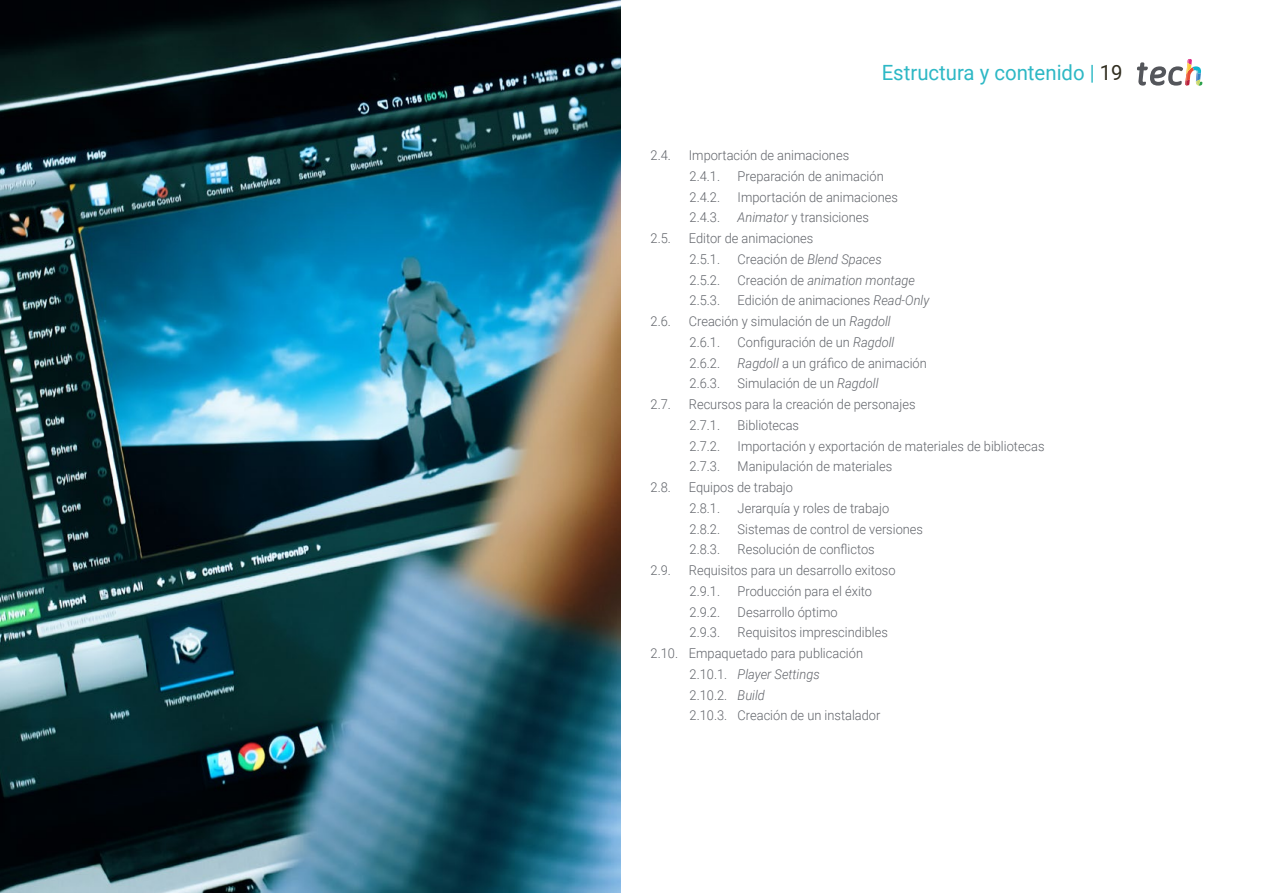
<style>
.page{position:relative;width:1263px;height:893px;background:#fff}
.page>*{position:absolute;margin:0;border:0;box-sizing:border-box;transform-origin:0 0}
.t1{font:21px "Roboto";color:#2db8c5}
.t2{font:300 13.5px/20.7px "Roboto";color:#61646a;scale:.95 1}
.t3{font:italic 300 13.5px "Roboto";color:#61646a;scale:.95 1}
.s1{color:#312e20}
.s2{font-style:italic}
.s3{font-style:normal}
</style>
<div class="page">
<svg style="left:1137px;top:59px;width:65px;height:27px"></svg>
<img style="left:0;top:0;width:621px;height:893px">
<h1 class="t1" style="left:882px;top:57px;width:242px">Estructura y contenido | <span class="s1">19</span></h1>
<p class="t2" style="left:651px;top:144px;width:23px">2.4.</p>
<p class="t2" style="left:689px;top:144px;width:170px">Importación de animaciones<br>2.4.1.</p>
<p class="t2" style="left:738px;top:165px;width:155px">Preparación de animación</p>
<p class="t2" style="left:690px;top:186px;width:34px">2.4.2.</p>
<p class="t2" style="left:738px;top:186px;width:170px">Importación de animaciones</p>
<p class="t2" style="left:690px;top:207px;width:34px">2.4.3.</p>
<p class="t2" style="left:738px;top:207px;width:140px"><span class="s2">Animator</span> y transiciones</p>
<p class="t2" style="left:651px;top:227px;width:23px">2.5.</p>
<p class="t2" style="left:689px;top:227px;width:133px">Editor de animaciones<br>2.5.1.</p>
<p class="t3" style="left:738px;top:250px;width:153px"><span class="s3">Creación de</span> Blend Spaces</p>
<p class="t2" style="left:690px;top:269px;width:34px">2.5.2.</p>
<p class="t3" style="left:738px;top:270px;width:188px"><span class="s3">Creación de</span> animation montage</p>
<p class="t2" style="left:690px;top:290px;width:34px">2.5.3.</p>
<p class="t2" style="left:738px;top:290px;width:203px">Edición de animaciones <span class="s2">Read-Only</span></p>
<p class="t2" style="left:651px;top:310px;width:23px">2.6.</p>
<p class="t2" style="left:689px;top:310px;width:214px">Creación y simulación de un <span class="s2">Ragdoll<br></span>2.6.1.</p>
<p class="t2" style="left:738px;top:331px;width:167px">Configuración de un <span class="s2">Ragdoll</span></p>
<p class="t2" style="left:690px;top:352px;width:34px">2.6.2.</p>
<p class="t2" style="left:738px;top:352px;width:201px"><span class="s2">Ragdoll</span> a un gráfico de animación</p>
<p class="t2" style="left:690px;top:373px;width:34px">2.6.3.</p>
<p class="t2" style="left:738px;top:373px;width:150px">Simulación de un <span class="s2">Ragdoll</span></p>
<p class="t2" style="left:651px;top:393px;width:23px">2.7.</p>
<p class="t2" style="left:689px;top:393px;width:240px">Recursos para la creación de personajes<br>2.7.1.</p>
<p class="t2" style="left:738px;top:414px;width:66px">Bibliotecas</p>
<p class="t2" style="left:690px;top:435px;width:34px">2.7.2.</p>
<p class="t2" style="left:738px;top:435px;width:325px">Importación y exportación de materiales de bibliotecas</p>
<p class="t2" style="left:690px;top:456px;width:34px">2.7.3.</p>
<p class="t2" style="left:738px;top:456px;width:164px">Manipulación de materiales</p>
<p class="t2" style="left:651px;top:476px;width:23px">2.8.</p>
<p class="t2" style="left:689px;top:476px;width:111px">Equipos de trabajo<br>2.8.1.</p>
<p class="t2" style="left:738px;top:497px;width:161px">Jerarquía y roles de trabajo</p>
<p class="t2" style="left:690px;top:518px;width:34px">2.8.2.</p>
<p class="t2" style="left:738px;top:518px;width:197px">Sistemas de control de versiones</p>
<p class="t2" style="left:690px;top:539px;width:34px">2.8.3.</p>
<p class="t2" style="left:738px;top:539px;width:146px">Resolución de conflictos</p>
<p class="t2" style="left:651px;top:559px;width:23px">2.9.</p>
<p class="t2" style="left:689px;top:559px;width:219px">Requisitos para un desarrollo exitoso<br>2.9.1.</p>
<p class="t2" style="left:738px;top:580px;width:143px">Producción para el éxito</p>
<p class="t2" style="left:690px;top:601px;width:34px">2.9.2.</p>
<p class="t2" style="left:738px;top:601px;width:107px">Desarrollo óptimo</p>
<p class="t2" style="left:690px;top:622px;width:34px">2.9.3.</p>
<p class="t2" style="left:738px;top:622px;width:160px">Requisitos imprescindibles</p>
<p class="t2" style="left:651px;top:642px;width:225px">2.10. Empaquetado para publicación</p>
<p class="t3" style="left:690px;top:665px;width:138px"><span class="s3">2.10.1.</span> Player Settings</p>
<p class="t2" style="left:690px;top:684px;width:81px">2.10.2. <span class="s2">Build</span></p>
<p class="t2" style="left:690px;top:705px;width:202px">2.10.3. Creación de un instalador</p>
</div>
